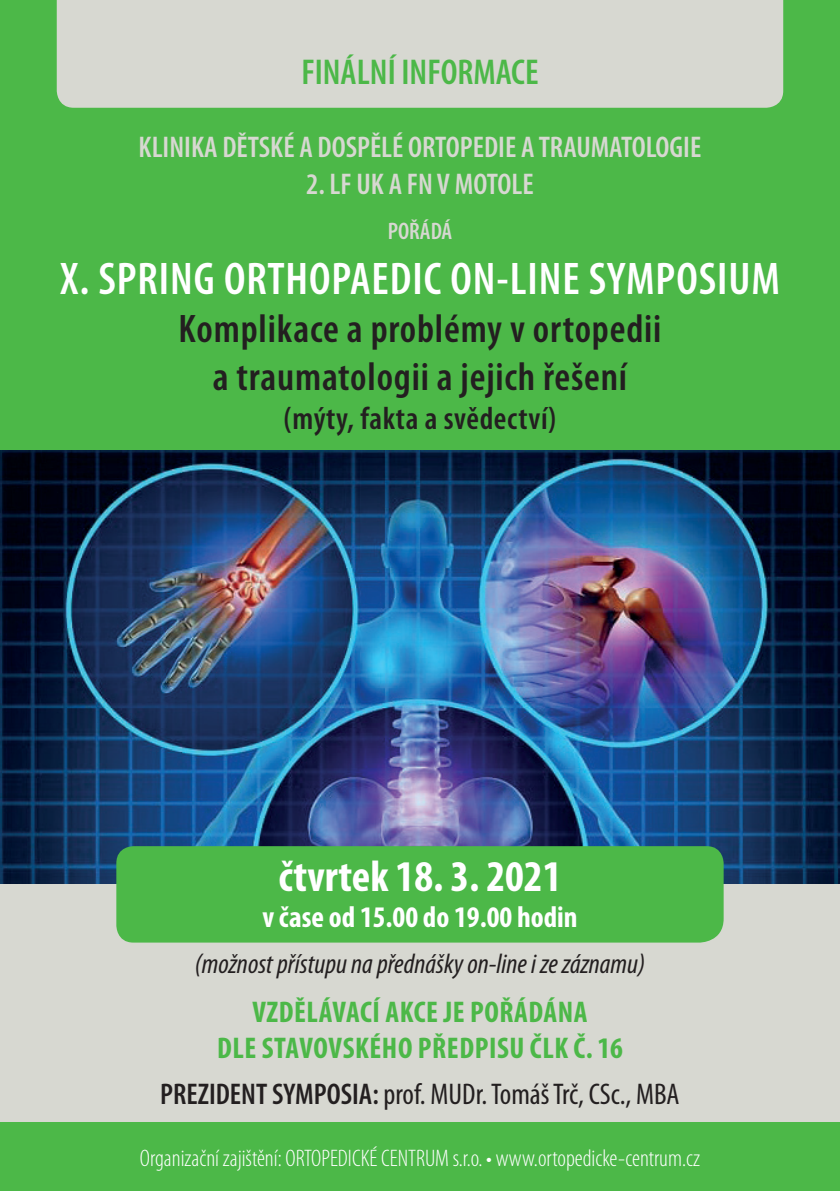
<style>
.page{position:relative;width:840px;height:1191px;background:#fff}
.page>*{position:absolute;margin:0;border:0;box-sizing:border-box;transform-origin:0 0}
.t1{font:600 condensed 46px "Myriad Pro";letter-spacing:.02em;color:#fff}
.t2{font:700 condensed 44px "Myriad Pro";color:#fff}
.t3{font:600 condensed 40px/48px "Myriad Pro";letter-spacing:.02em;color:#231f20;text-align:center}
.t4{font:600 condensed 36px "Myriad Pro";color:#4cb848}
.t5{font:600 condensed 32px "Myriad Pro";letter-spacing:.02em;color:#231f20}
.t6{font:600 condensed 30px "Myriad Pro";color:#d7d8d1}
.t7{font:700 condensed 30px/36px "Myriad Pro";letter-spacing:.02em;color:#4cb848;text-align:center}
.t8{font:condensed 30px "Myriad Pro";color:#231f20}
.t9{font:700 condensed 30px "Myriad Pro";color:#fff}
.t10{font:italic condensed 28px "Myriad Pro";color:#231f20}
.t11{font:300 condensed 24px "Myriad Pro";color:#fff}
.t12{font:600 condensed 24px "Myriad Pro";color:#d7d8d1}
.s1{font-weight:600}
</style>
<div class="page">
<img style="left:0;top:450px;width:839px;height:434px">
<div style="left:0;top:884px;width:839px;height:254px;background:#d7d8d1"></div>
<div style="left:116px;top:846px;width:607px;height:96px;background:#4cb848"></div>
<div style="left:0;top:0;width:839px;height:450px;background:#4cb848"></div>
<div style="left:57px;top:0;width:725px;height:108px;background:#d7d8d1"></div>
<div style="left:0;top:1123px;width:839px;height:68px;background:#4cb848"></div>
<h3 class="t4" style="left:301px;top:50px;width:239px">FINÁLNÍ INFORMACE</h3>
<p class="t6" style="left:139px;top:129px;width:564px">KLINIKA DĚTSKÉ A DOSPĚLÉ ORTOPEDIE A TRAUMATOLOGIE</p>
<p class="t6" style="left:306px;top:165px;width:229px">2. LF UK A FN V MOTOLE</p>
<p class="t12" style="left:387px;top:216px;width:66px">POŘÁDÁ</p>
<h1 class="t1" style="left:60px;top:251px;width:721px">X. SPRING ORTHOPAEDIC ON-LINE SYMPOSIUM</h1>
<h3 class="t3" style="left:178px;top:304px;width:484px">Komplikace a problémy v ortopedii a traumatologii a jejich řešení</h3>
<h3 class="t5" style="left:283px;top:398px;width:274px">(mýty, fakta a svědectví)</h3>
<h2 class="t2" style="left:278px;top:848px;width:284px">čtvrtek 18. 3. 2021</h2>
<p class="t9" style="left:262px;top:897px;width:316px">v čase od 15.00 do 19.00 hodin</p>
<p class="t10" style="left:195px;top:946px;width:451px">(možnost přístupu na přednášky on-line i ze záznamu)</p>
<p class="t7" style="left:217px;top:993px;width:407px">VZDĚLÁVACÍ AKCE JE POŘÁDÁNA<br>DLE STAVOVSKÉHO PŘEDPISU ČLK Č. 16</p>
<p class="t8" style="left:160px;top:1076px;width:520px"><span class="s1">PREZIDENT SYMPOSIA:</span> prof. MUDr. Tomáš Trč, CSc., MBA</p>
<p class="t11" style="left:140px;top:1143px;width:561px">Organizační zajištění: ORTOPEDICKÉ CENTRUM s.r.o. • www.ortopedicke-centrum.cz</p>
</div>
